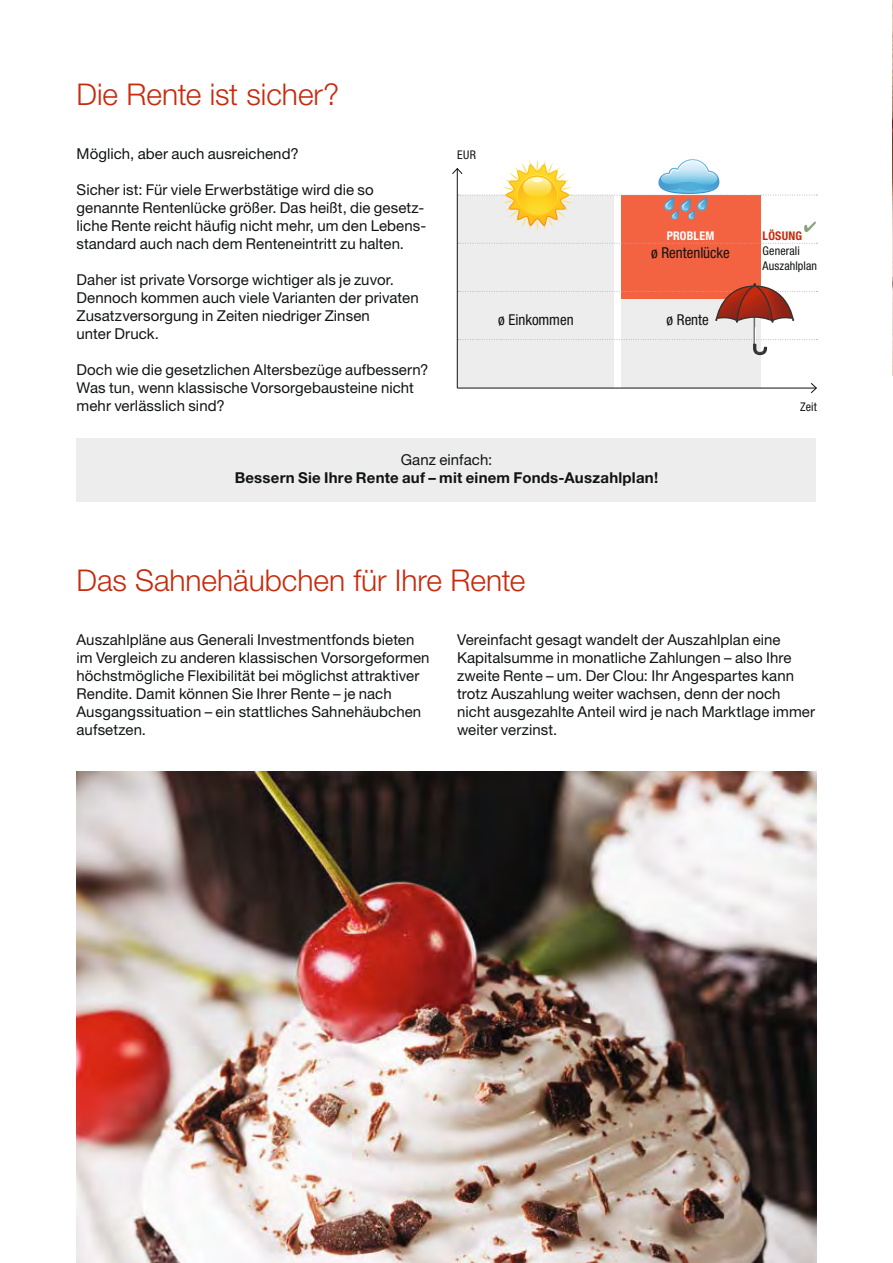
<style>
.page{position:relative;width:893px;height:1263px;background:#fff}
.page>*{position:absolute;margin:0;border:0;box-sizing:border-box;transform-origin:0 0}
.t1{font:300 30px "Helvetica Neue LT";letter-spacing:-.005em;color:#c62b0e}
.t2{font:15px/18px "Helvetica Neue LT";letter-spacing:.005em;color:#111414}
.t3{font:700 15px "Helvetica Neue LT";letter-spacing:.015em;color:#111414}
.t4{font:condensed 15px "Helvetica Neue LT";color:#111414}
.t5{font:condensed 12px/15px "Helvetica Neue LT";letter-spacing:.01em;color:#111414}
.t6{font:700 condensed 12px "Helvetica Neue LT";letter-spacing:.015em;color:#fff}
.t7{font:700 condensed 12px "Helvetica Neue LT";letter-spacing:.015em;color:#c62b0e}
</style>
<div class="page">
<img style="left:892px;top:0;width:1px;height:375px">
<img style="left:77px;top:771px;width:739px;height:491px">
<div style="left:621px;top:195px;width:139px;height:105px;background:#f36342"></div>
<div style="left:621px;top:300px;width:139px;height:88px;background:#ededed"></div>
<div style="left:458px;top:195px;width:156px;height:193px;background:#ededed"></div>
<svg style="left:458px;top:243px;width:359px;height:1px"></svg>
<hr style="left:457px;top:388px;width:359px;height:1px;background:#111414">
<svg style="left:810px;top:383px;width:7px;height:11px"></svg>
<hr style="left:457px;top:169px;width:1px;height:219px;background:#111414">
<div style="left:77px;top:438px;width:739px;height:63px;background:#ededed"></div>
<svg style="left:754px;top:327px;width:2px;height:12px"></svg>
<svg style="left:458px;top:339px;width:359px;height:16px"></svg>
<svg style="left:458px;top:283px;width:359px;height:44px"></svg>
<svg style="left:452px;top:159px;width:365px;height:73px"></svg>
<h1 class="t1" style="left:77px;top:83px;width:264px">Die Rente ist sicher?</h1>
<p class="t2" style="left:77px;top:146px;width:224px">Möglich, aber auch ausreichend?</p>
<p class="t2" style="left:77px;top:182px;width:351px">Sicher ist: Für viele Erwerbstätige wird die so genannte Rentenlücke größer. Das heißt, die gesetz&shy;liche Rente reicht häufig nicht mehr, um den Lebens&shy;standard auch nach dem Renteneintritt zu halten.</p>
<p class="t2" style="left:77px;top:272px;width:344px">Daher ist private Vorsorge wichtiger als je zuvor.<br>Dennoch kommen auch viele Varianten der privaten Zusatzversorgung in Zeiten niedriger Zinsen<br>unter Druck.</p>
<p class="t2" style="left:77px;top:362px;width:353px">Doch wie die gesetzlichen Altersbezüge aufbessern?<br>Was tun, wenn klassische Vorsorgebausteine nicht mehr verlässlich sind?</p>
<p class="t5" style="left:457px;top:148px;width:20px">EUR</p>
<p class="t6" style="left:667px;top:231px;width:49px">PROBLEM</p>
<p class="t4" style="left:651px;top:247px;width:80px">ø Rentenlücke</p>
<p class="t4" style="left:498px;top:314px;width:77px">ø Einkommen</p>
<p class="t4" style="left:666px;top:314px;width:44px">ø Rente</p>
<p class="t2" style="left:401px;top:452px;width:93px">Ganz einfach:</p>
<p class="t3" style="left:235px;top:472px;width:425px">Bessern Sie Ihre Rente auf – mit einem Fonds-Auszahlplan!</p>
<p class="t7" style="left:763px;top:231px;width:41px">LÖSUNG</p>
<p class="t5" style="left:763px;top:244px;width:56px">Generali<br>Auszahlplan</p>
<p class="t5" style="left:800px;top:400px;width:18px">Zeit</p>
<h1 class="t1" style="left:77px;top:569px;width:450px">Das Sahnehäubchen für Ihre Rente</h1>
<p class="t2" style="left:77px;top:632px;width:355px">Auszahlpläne aus Generali Investmentfonds bieten im Vergleich zu anderen klassischen Vorsorgeformen höchstmögliche Flexibilität bei möglichst attraktiver Rendite. Damit können Sie Ihrer Rente – je nach Ausgangssituation – ein stattliches Sahnehäubchen aufsetzen.</p>
<p class="t2" style="left:457px;top:632px;width:360px">Vereinfacht gesagt wandelt der Auszahlplan eine Kapitalsumme in monatliche Zahlungen – also Ihre zweite Rente – um. Der Clou: Ihr Angespartes kann trotz Auszahlung weiter wachsen, denn der noch nicht ausgezahlte Anteil wird je nach Marktlage immer weiter verzinst.</p>
</div>
